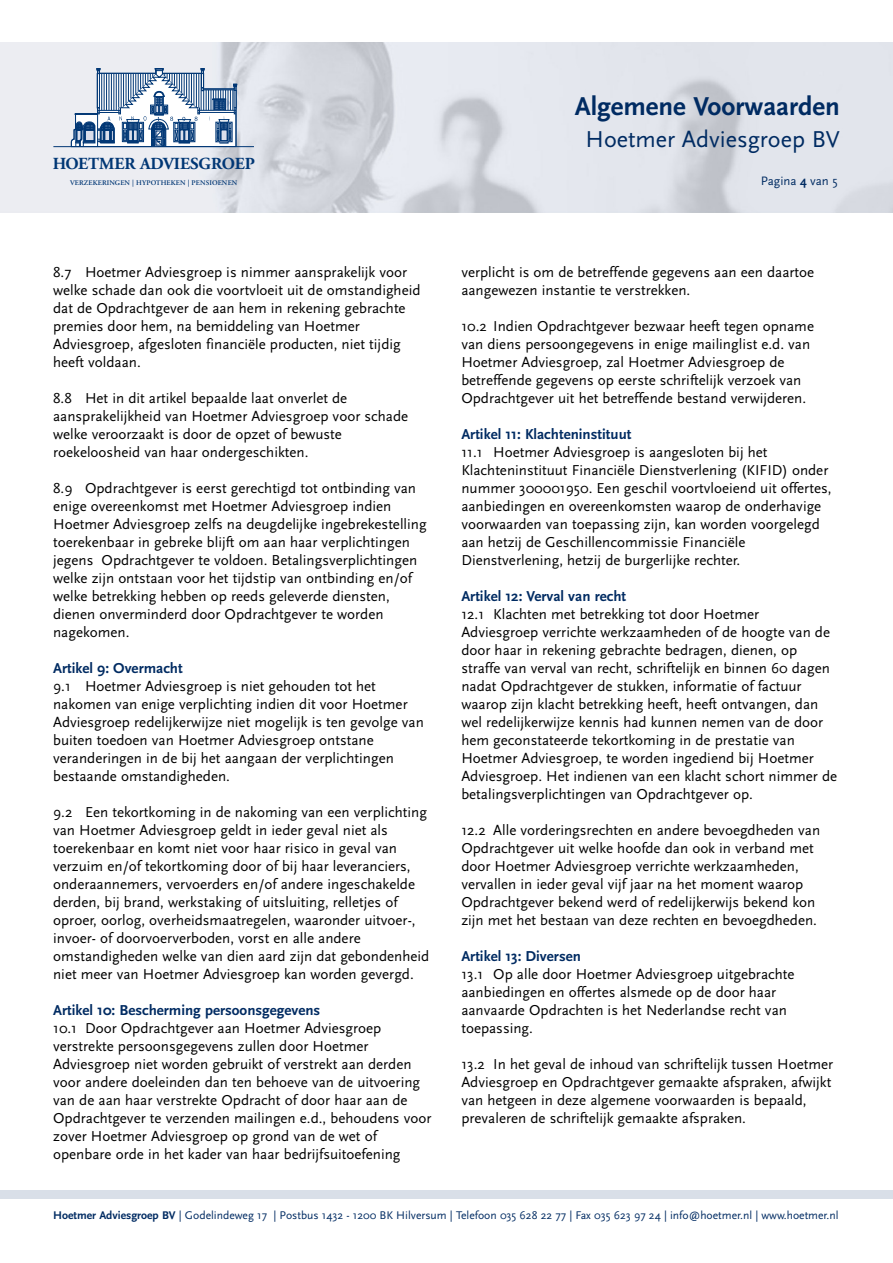
<style>
.page{position:relative;width:893px;height:1263px;background:#fff}
.page>*{position:absolute;margin:0;border:0;box-sizing:border-box;transform-origin:0 0}
.t1{font:700 27px "Scala Sans";color:#002b62}
.t2{font:24px "Scala Sans";color:#002b62}
.t3{font:700 16.8px "Adobe Garamond";color:#013775}
.t4{font:15px/18px "Scala Sans";color:#000}
.t5{font:700 15px "Scala Sans";color:#002b62}
.t6{font:12.75px "Scala Sans";color:#002b62}
.t7{font:11.7px "Scala Sans";color:#002b62}
.t8{font:600 7.05px "Adobe Garamond";letter-spacing:.02em;color:#013775}
.s1{font-weight:700}
</style>
<div class="page">
<img style="left:0;top:43px;width:893px;height:170px">
<div style="left:0;top:1191px;width:893px;height:8px;background:#d9dfe8"></div>
<svg style="left:71px;top:68px;width:166px;height:78px"></svg>
<hr style="left:53px;top:146px;width:201px;height:1px;background:#013775">
<p class="t3" style="left:53px;top:157px;width:204px">HOETMER ADVIESGROEP</p>
<p class="t8" style="left:70px;top:180px;width:169px">VERZEKERINGEN | HYPOTHEKEN | PENSIOENEN</p>
<h1 class="t1" style="left:575px;top:90px;width:267px">Algemene Voorwaarden</h1>
<h2 class="t2" style="left:586px;top:125px;width:256px">Hoetmer Adviesgroep BV</h2>
<p class="t6" style="left:761px;top:173px;width:78px">Pagina <span class="s1">4</span> van 5</p>
<p class="t4" style="left:53px;top:263px;width:369px">8.7 Hoetmer Adviesgroep is nimmer aansprakelijk voor welke schade dan ook die voortvloeit uit de omstandigheid dat de Opdrachtgever de aan hem in rekening gebrachte premies door hem, na bemiddeling van Hoetmer Adviesgroep, afgesloten financiële producten, niet tijdig heeft voldaan.</p>
<p class="t4" style="left:53px;top:389px;width:356px">8.8 Het in dit artikel bepaalde laat onverlet de aansprakelijkheid van Hoetmer Adviesgroep voor schade welke veroorzaakt is door de opzet of bewuste roekeloosheid van haar ondergeschikten.</p>
<p class="t4" style="left:53px;top:479px;width:375px">8.9 Opdrachtgever is eerst gerechtigd tot ontbinding van enige overeenkomst met Hoetmer Adviesgroep indien Hoetmer Adviesgroep zelfs na deugdelijke ingebrekestelling toerekenbaar in gebreke blijft om aan haar verplichtingen jegens Opdrachtgever te voldoen. Betalingsverplichtingen welke zijn ontstaan voor het tijdstip van ontbinding en/of welke betrekking hebben op reeds geleverde diensten, dienen onverminderd door Opdrachtgever te worden nagekomen.</p>
<p class="t5" style="left:53px;top:659px;width:131px">Artikel 9: Overmacht</p>
<p class="t4" style="left:53px;top:677px;width:372px">9.1 Hoetmer Adviesgroep is niet gehouden tot het nakomen van enige verplichting indien dit voor Hoetmer Adviesgroep redelijkerwijze niet mogelijk is ten gevolge van buiten toedoen van Hoetmer Adviesgroep ontstane veranderingen in de bij het aangaan der verplichtingen bestaande omstandigheden.</p>
<p class="t4" style="left:53px;top:803px;width:378px">9.2 Een tekortkoming in de nakoming van een verplichting van Hoetmer Adviesgroep geldt in ieder geval niet als toerekenbaar en komt niet voor haar risico in geval van verzuim en/of tekortkoming door of bij haar leveranciers, onderaannemers, vervoerders en/of andere ingeschakelde derden, bij brand, werkstaking of uitsluiting, relletjes of oproer, oorlog, overheidsmaatregelen, waaronder uitvoer-, invoer- of doorvoerverboden, vorst en alle andere omstandigheden welke van dien aard zijn dat gebondenheid niet meer van Hoetmer Adviesgroep kan worden gevergd.</p>
<p class="t5" style="left:53px;top:1001px;width:269px">Artikel 10: Bescherming persoonsgegevens</p>
<p class="t4" style="left:53px;top:1019px;width:380px">10.1 Door Opdrachtgever aan Hoetmer Adviesgroep verstrekte persoonsgegevens zullen door Hoetmer Adviesgroep niet worden gebruikt of verstrekt aan derden voor andere doeleinden dan ten behoeve van de uitvoering van de aan haar verstrekte Opdracht of door haar aan de Opdrachtgever te verzenden mailingen e.d., behoudens voor zover Hoetmer Adviesgroep op grond van de wet of openbare orde in het kader van haar bedrijfsuitoefening</p>
<p class="t4" style="left:461px;top:263px;width:354px">verplicht is om de betreffende gegevens aan een daartoe aangewezen instantie te verstrekken.</p>
<p class="t4" style="left:461px;top:317px;width:354px">10.2 Indien Opdrachtgever bezwaar heeft tegen opname van diens persoongegevens in enige mailinglist e.d. van Hoetmer Adviesgroep, zal Hoetmer Adviesgroep de betreffende gegevens op eerste schriftelijk verzoek van Opdrachtgever uit het betreffende bestand verwijderen.</p>
<p class="t5" style="left:461px;top:425px;width:172px">Artikel 11: Klachteninstituut</p>
<p class="t4" style="left:461px;top:443px;width:372px">11.1 Hoetmer Adviesgroep is aangesloten bij het Klachteninstituut Financiële Dienstverlening (KIFID) onder nummer 300001950. Een geschil voortvloeiend uit offertes, aanbiedingen en overeenkomsten waarop de onderhavige voorwaarden van toepassing zijn, kan worden voorgelegd aan hetzij de Geschillencommissie Financiële Dienstverlening, hetzij de burgerlijke rechter.</p>
<p class="t5" style="left:461px;top:587px;width:166px">Artikel 12: Verval van recht</p>
<p class="t4" style="left:461px;top:605px;width:377px">12.1 Klachten met betrekking tot door Hoetmer Adviesgroep verrichte werkzaamheden of de hoogte van de door haar in rekening gebrachte bedragen, dienen, op straffe van verval van recht, schriftelijk en binnen 60 dagen nadat Opdrachtgever de stukken, informatie of factuur waarop zijn klacht betrekking heeft, heeft ontvangen, dan wel redelijkerwijze kennis had kunnen nemen van de door hem geconstateerde tekortkoming in de prestatie van Hoetmer Adviesgroep, te worden ingediend bij Hoetmer Adviesgroep. Het indienen van een klacht schort nimmer de betalingsverplichtingen van Opdrachtgever op.</p>
<p class="t4" style="left:461px;top:821px;width:360px">12.2 Alle vorderingsrechten en andere bevoegdheden van Opdrachtgever uit welke hoofde dan ook in verband met door Hoetmer Adviesgroep verrichte werkzaamheden, vervallen in ieder geval vijf jaar na het moment waarop Opdrachtgever bekend werd of redelijkerwijs bekend kon zijn met het bestaan van deze rechten en bevoegdheden.</p>
<p class="t5" style="left:461px;top:947px;width:121px">Artikel 13: Diversen</p>
<p class="t4" style="left:461px;top:965px;width:335px">13.1 Op alle door Hoetmer Adviesgroep uitgebrachte aanbiedingen en offertes alsmede op de door haar aanvaarde Opdrachten is het Nederlandse recht van toepassing.</p>
<p class="t4" style="left:461px;top:1055px;width:373px">13.2 In het geval de inhoud van schriftelijk tussen Hoetmer Adviesgroep en Opdrachtgever gemaakte afspraken, afwijkt van hetgeen in deze algemene voorwaarden is bepaald, prevaleren de schriftelijk gemaakte afspraken.</p>
<p class="t7" style="left:53px;top:1207px;width:787px"><span class="s1">Hoetmer Adviesgroep BV</span> | Godelindeweg 17 | Postbus 1432 - 1200 BK Hilversum | Telefoon 035 628 22 77 | Fax 035 623 97 24 | info@hoetmer.nl | www.hoetmer.nl</p>
</div>
